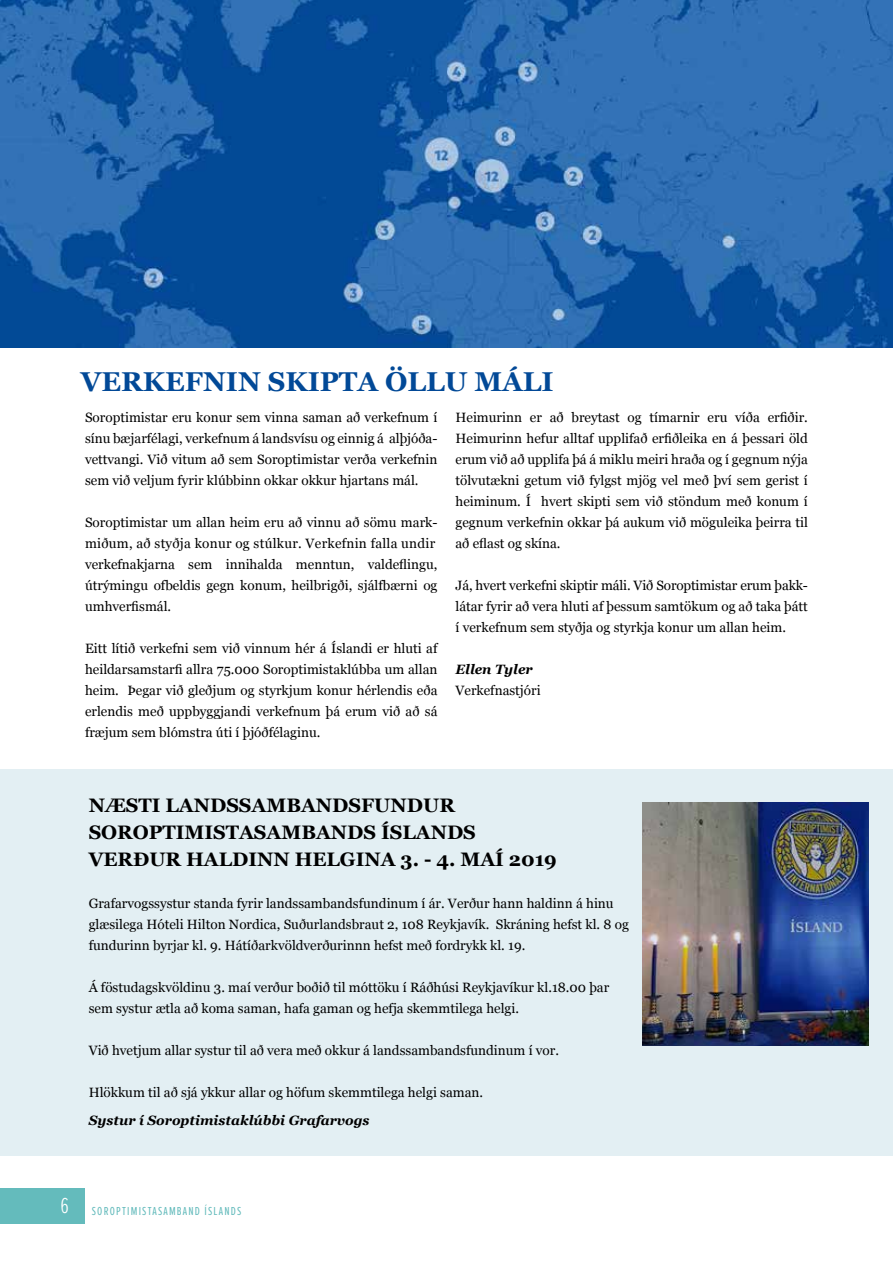
<style>
.page{position:relative;width:893px;height:1263px;background:#fff}
.page>*{position:absolute;margin:0;border:0;box-sizing:border-box;transform-origin:0 0}
.t1{font:700 27.15px "Georgia";color:#024997}
.t2{font:700 19.5px/27px "Georgia";color:#000}
.t3{font:13.5px/21px "Georgia";color:#000;text-align:justify}
.t4{font:italic 700 13.5px "Georgia";color:#000}
.t5{font:12px "Proxima Nova Ex Cn";letter-spacing:.1em;color:#64bbbc}
</style>
<div class="page">
<div style="left:0;top:1188px;width:85px;height:36px;background:#64bbbc"></div>
<img style="left:0;top:0;width:893px;height:347px">
<div style="left:0;top:769px;width:893px;height:387px;background:#e3eff3"></div>
<img style="left:643px;top:802px;width:225px;height:243px">
<h1 class="t1" style="left:81px;top:361px;width:474px">VERKEFNIN SKIPTA ÖLLU MÁLI</h1>
<p class="t3" style="left:85px;top:406px;width:354px">Soroptimistar eru konur sem vinna saman að verkefnum í sínu bæjarfélagi, verkefnum á landsvísu og einnig á alþjóða&shy;vettvangi. Við vitum að sem Soroptimistar verða verkefnin sem við veljum fyrir klúbbinn okkar okkur hjartans mál.</p>
<p class="t3" style="left:85px;top:511px;width:354px;text-align:left">Soroptimistar um allan heim eru að vinnu að sömu mark&shy;miðum, að styðja konur og stúlkur. Verkefnin falla undir verkefnakjarna sem innihalda menntun, valdeflingu, útrýmingu ofbeldis gegn konum, heilbrigði, sjálfbærni og umhverfismál.</p>
<p class="t3" style="left:85px;top:637px;width:354px">Eitt lítið verkefni sem við vinnum hér á Íslandi er hluti af heildarsamstarfi allra 75.000 Soroptimistaklúbba um allan heim. Þegar við gleðjum og styrkjum konur hérlendis eða erlendis með uppbyggjandi verkefnum þá erum við að sá fræjum sem blómstra úti í þjóðfélaginu.</p>
<p class="t3" style="left:455px;top:406px;width:354px">Heimurinn er að breytast og tímarnir eru víða erfiðir.<br>Heimurinn hefur alltaf upplifað erfiðleika en á þessari öld erum við að upplifa þá á miklu meiri hraða og í gegnum nýja tölvutækni getum við fylgst mjög vel með því sem gerist í heiminum. Í hvert skipti sem við stöndum með konum í gegnum verkefnin okkar þá aukum við möguleika þeirra til að eflast og skína.</p>
<p class="t3" style="left:455px;top:575px;width:354px">Já, hvert verkefni skiptir máli. Við Soroptimistar erum þakk&shy;látar fyrir að vera hluti af þessum samtökum og að taka þátt í verkefnum sem styðja og styrkja konur um allan heim.</p>
<p class="t4" style="left:455px;top:660px;width:79px">Ellen Tyler</p>
<p class="t3" style="left:455px;top:680px;width:87px">Verkefnastjóri</p>
<h2 class="t2" style="left:89px;top:791px;width:470px">NÆSTI LANDSSAMBANDSFUNDUR<br>SOROPTIMISTASAMBANDS ÍSLANDS<br>VERÐUR HALDINN HELGINA 3. - 4. MAÍ 2019</h2>
<p class="t3" style="left:89px;top:892px;width:542px;text-align:left">Grafarvogssystur standa fyrir landssambandsfundinum í ár. Verður hann haldinn á hinu glæsilega Hóteli Hilton Nordica, Suðurlandsbraut 2, 108 Reykjavík. Skráning hefst kl. 8 og fundurinn byrjar kl. 9. Hátíðarkvöldverðurinnn hefst með fordrykk kl. 19.</p>
<p class="t3" style="left:89px;top:976px;width:522px">Á föstudagskvöldinu 3. maí verður boðið til móttöku í Ráðhúsi Reykjavíkur kl.18.00 þar sem systur ætla að koma saman, hafa gaman og hefja skemmtilega helgi.</p>
<p class="t3" style="left:89px;top:1039px;width:472px">Við hvetjum allar systur til að vera með okkur á landssambandsfundinum í vor.</p>
<p class="t3" style="left:89px;top:1081px;width:396px">Hlökkum til að sjá ykkur allar og höfum skemmtilega helgi saman.</p>
<p class="t4" style="left:89px;top:1111px;width:282px">Systur í Soroptimistaklúbbi Grafarvogs</p>
<p class="t5" style="left:60px;top:1206px;width:182px"><sup>6</sup> SOROPTIMISTASAMBAND ÍSLANDS</p>
</div>
